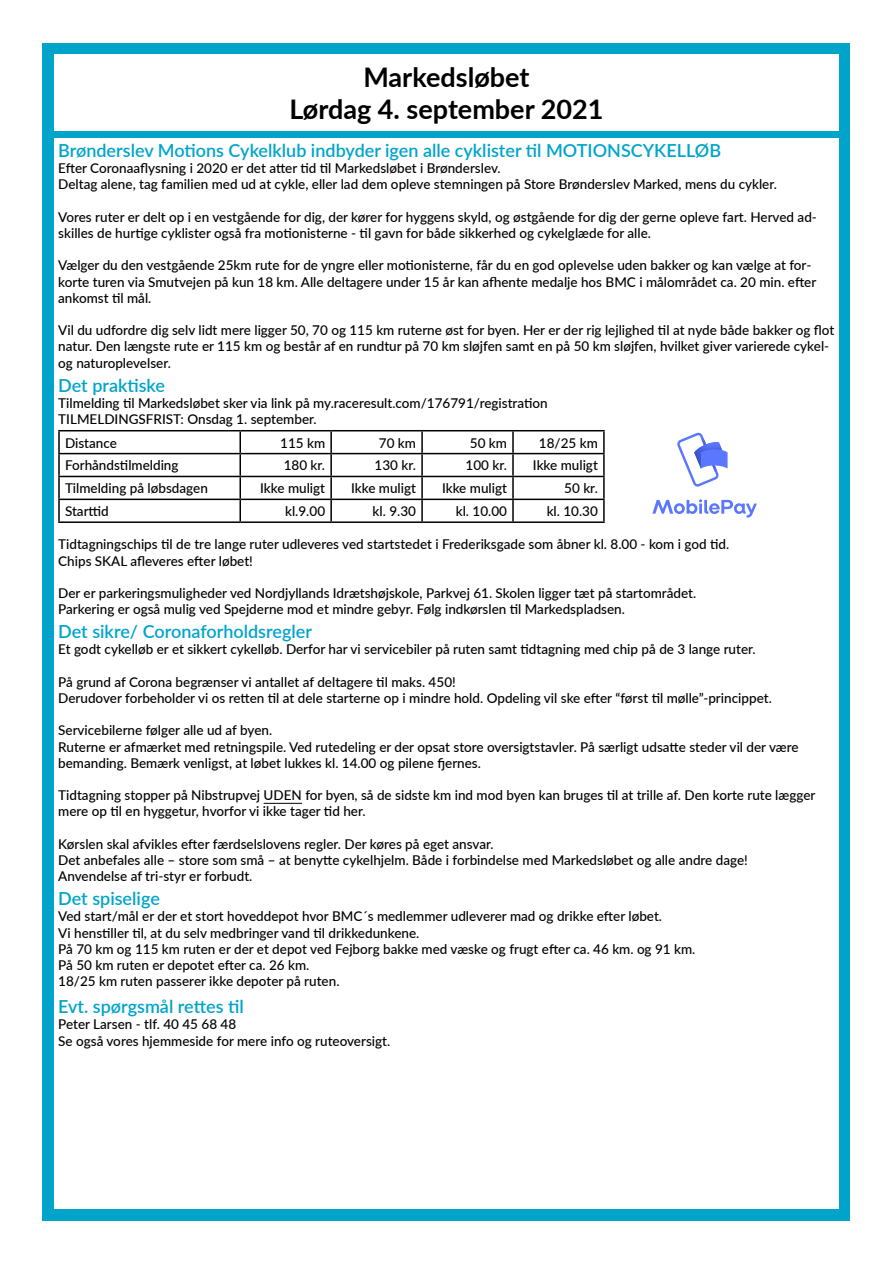
<style>
.page{position:relative;width:893px;height:1263px;background:#fff}
.page>*{position:absolute;margin:0;border:0;box-sizing:border-box;transform-origin:0 0}
.t1{font:700 27px/32.4px "Lato";color:#000;text-align:center}
.t2{font:600 18px "Lato";color:#00a4cb}
.t3{font:500 13.5px/16.2px "Lato";color:#000}
</style>
<div class="page">
<div style="left:43px;top:43px;width:807px;height:1177px;background:#00a4cb"></div>
<div style="left:54px;top:54px;width:785px;height:77px;background:#fff"></div>
<div style="left:54px;top:138px;width:785px;height:1071px;background:#fff"></div>
<hr style="left:264px;top:803px;width:38px;height:1px;background:#000">
<hr style="left:58px;top:430px;width:182px;height:1px;background:#000">
<hr style="left:58px;top:431px;width:2px;height:22px;background:#000">
<hr style="left:240px;top:430px;width:91px;height:1px;background:#000">
<hr style="left:239px;top:431px;width:2px;height:22px;background:#000">
<hr style="left:331px;top:430px;width:91px;height:1px;background:#000">
<hr style="left:330px;top:431px;width:2px;height:22px;background:#000">
<hr style="left:422px;top:430px;width:91px;height:1px;background:#000">
<hr style="left:421px;top:431px;width:2px;height:22px;background:#000">
<hr style="left:513px;top:430px;width:92px;height:1px;background:#000">
<hr style="left:512px;top:431px;width:2px;height:22px;background:#000">
<hr style="left:603px;top:431px;width:2px;height:22px;background:#000">
<hr style="left:58px;top:453px;width:182px;height:1px;background:#000">
<hr style="left:58px;top:454px;width:2px;height:22px;background:#000">
<hr style="left:240px;top:453px;width:91px;height:1px;background:#000">
<hr style="left:239px;top:454px;width:2px;height:22px;background:#000">
<hr style="left:331px;top:453px;width:91px;height:1px;background:#000">
<hr style="left:330px;top:454px;width:2px;height:22px;background:#000">
<hr style="left:422px;top:453px;width:91px;height:1px;background:#000">
<hr style="left:421px;top:454px;width:2px;height:22px;background:#000">
<hr style="left:513px;top:453px;width:92px;height:1px;background:#000">
<hr style="left:512px;top:454px;width:2px;height:22px;background:#000">
<hr style="left:603px;top:454px;width:2px;height:22px;background:#000">
<hr style="left:58px;top:476px;width:182px;height:1px;background:#000">
<hr style="left:58px;top:477px;width:2px;height:22px;background:#000">
<hr style="left:240px;top:476px;width:91px;height:1px;background:#000">
<hr style="left:239px;top:477px;width:2px;height:22px;background:#000">
<hr style="left:331px;top:476px;width:91px;height:1px;background:#000">
<hr style="left:330px;top:477px;width:2px;height:22px;background:#000">
<hr style="left:422px;top:476px;width:91px;height:1px;background:#000">
<hr style="left:421px;top:477px;width:2px;height:22px;background:#000">
<hr style="left:513px;top:476px;width:92px;height:1px;background:#000">
<hr style="left:512px;top:477px;width:2px;height:22px;background:#000">
<hr style="left:603px;top:477px;width:2px;height:22px;background:#000">
<hr style="left:58px;top:499px;width:182px;height:1px;background:#000">
<hr style="left:58px;top:500px;width:2px;height:21px;background:#000">
<hr style="left:240px;top:499px;width:91px;height:1px;background:#000">
<hr style="left:239px;top:500px;width:2px;height:21px;background:#000">
<hr style="left:331px;top:499px;width:91px;height:1px;background:#000">
<hr style="left:330px;top:500px;width:2px;height:21px;background:#000">
<hr style="left:422px;top:499px;width:91px;height:1px;background:#000">
<hr style="left:421px;top:500px;width:2px;height:21px;background:#000">
<hr style="left:513px;top:499px;width:92px;height:1px;background:#000">
<hr style="left:512px;top:500px;width:2px;height:21px;background:#000">
<hr style="left:603px;top:500px;width:2px;height:21px;background:#000">
<hr style="left:58px;top:521px;width:182px;height:2px;background:#000">
<hr style="left:240px;top:521px;width:91px;height:2px;background:#000">
<hr style="left:331px;top:521px;width:91px;height:2px;background:#000">
<hr style="left:422px;top:521px;width:91px;height:2px;background:#000">
<hr style="left:513px;top:521px;width:92px;height:2px;background:#000">
<svg style="left:652px;top:499px;width:105px;height:19px"></svg>
<svg style="left:677px;top:433px;width:51px;height:54px"></svg>
<h1 class="t1" style="left:290px;top:60px;width:315px">Markedsløbet<br>Lørdag 4. september 2021</h1>
<h2 class="t2" style="left:58px;top:137px;width:664px">Brønderslev Motions Cykelklub indbyder igen alle cyklister til MOTIONSCYKELLØB</h2>
<p class="t3" style="left:58px;top:160px;width:720px">Efter Coronaaflysning i 2020 er det atter tid til Markedsløbet i Brønderslev.<br>Deltag alene, tag familien med ud at cykle, eller lad dem opleve stemningen på Store Brønderslev Marked, mens du cykler.</p>
<p class="t3" style="left:58px;top:208px;width:760px">Vores ruter er delt op i en vestgående for dig, der kører for hyggens skyld, og østgående for dig der gerne opleve fart. Herved ad&shy;skilles de hurtige cyklister også fra motionisterne - til gavn for både sikkerhed og cykelglæde for alle.</p>
<p class="t3" style="left:58px;top:257px;width:760px">Vælger du den vestgående 25km rute for de yngre eller motionisterne, får du en god oplevelse uden bakker og kan vælge at for&shy;korte turen via Smutvejen på kun 18 km. Alle deltagere under 15 år kan afhente medalje hos BMC i målområdet ca. 20 min. efter ankomst til mål.</p>
<p class="t3" style="left:58px;top:322px;width:778px">Vil du udfordre dig selv lidt mere ligger 50, 70 og 115 km ruterne øst for byen. Her er der rig lejlighed til at nyde både bakker og flot natur. Den længste rute er 115 km og består af en rundtur på 70 km sløjfen samt en på 50 km sløjfen, hvilket giver varierede cykel&shy;og naturoplevelser.</p>
<h2 class="t2" style="left:58px;top:372px;width:108px">Det praktiske</h2>
<p class="t3" style="left:58px;top:394px;width:491px">Tilmelding til Markedsløbet sker via link på my.raceresult.com/176791/registration<br>TILMELDINGSFRIST: Onsdag 1. september.</p>
<p class="t3" style="left:65px;top:434px;width:53px">Distance</p>
<p class="t3" style="left:280px;top:434px;width:46px">115 km</p>
<p class="t3" style="left:379px;top:434px;width:39px">70 km</p>
<p class="t3" style="left:470px;top:434px;width:39px">50 km</p>
<p class="t3" style="left:539px;top:434px;width:60px">18/25 km</p>
<p class="t3" style="left:65px;top:457px;width:115px">Forhåndstilmelding</p>
<p class="t3" style="left:284px;top:457px;width:43px">180 kr.</p>
<p class="t3" style="left:375px;top:457px;width:43px">130 kr.</p>
<p class="t3" style="left:466px;top:457px;width:43px">100 kr.</p>
<p class="t3" style="left:533px;top:457px;width:66px">Ikke muligt</p>
<p class="t3" style="left:65px;top:480px;width:144px">Tilmelding på løbsdagen</p>
<p class="t3" style="left:260px;top:480px;width:66px">Ikke muligt</p>
<p class="t3" style="left:351px;top:480px;width:66px">Ikke muligt</p>
<p class="t3" style="left:442px;top:480px;width:66px">Ikke muligt</p>
<p class="t3" style="left:564px;top:480px;width:35px">50 kr.</p>
<p class="t3" style="left:65px;top:503px;width:45px">Starttid</p>
<p class="t3" style="left:285px;top:503px;width:42px">kl.9.00</p>
<p class="t3" style="left:373px;top:503px;width:45px">kl. 9.30</p>
<p class="t3" style="left:456px;top:503px;width:53px">kl. 10.00</p>
<p class="t3" style="left:547px;top:503px;width:53px">kl. 10.30</p>
<p class="t3" style="left:58px;top:536px;width:673px">Tidtagningschips til de tre lange ruter udleveres ved startstedet i Frederiksgade som åbner kl. 8.00 - kom i god tid.<br>Chips SKAL afleveres efter løbet!</p>
<p class="t3" style="left:58px;top:584px;width:639px">Der er parkeringsmuligheder ved Nordjyllands Idrætshøjskole, Parkvej 61. Skolen ligger tæt på startområdet.<br>Parkering er også mulig ved Spejderne mod et mindre gebyr. Følg indkørslen til Markedspladsen.</p>
<h2 class="t2" style="left:58px;top:618px;width:255px">Det sikre/ Coronaforholdsregler</h2>
<p class="t3" style="left:58px;top:641px;width:699px">Et godt cykelløb er et sikkert cykelløb. Derfor har vi servicebiler på ruten samt tidtagning med chip på de 3 lange ruter.</p>
<p class="t3" style="left:58px;top:673px;width:715px">På grund af Corona begrænser vi antallet af deltagere til maks. 450!<br>Derudover forbeholder vi os retten til at dele starterne op i mindre hold. Opdeling vil ske efter “først til mølle”-princippet.</p>
<p class="t3" style="left:58px;top:722px;width:742px">Servicebilerne følger alle ud af byen.<br>Ruterne er afmærket med retningspile. Ved rutedeling er der opsat store oversigtstavler. På særligt udsatte steder vil der være bemanding. Bemærk venligst, at løbet lukkes kl. 14.00 og pilene fjernes.</p>
<p class="t3" style="left:58px;top:787px;width:759px">Tidtagning stopper på Nibstrupvej UDEN for byen, så de sidste km ind mod byen kan bruges til at trille af. Den korte rute lægger mere op til en hyggetur, hvorfor vi ikke tager tid her.</p>
<p class="t3" style="left:58px;top:835px;width:691px">Kørslen skal afvikles efter færdselslovens regler. Der køres på eget ansvar.<br>Det anbefales alle – store som små – at benytte cykelhjelm. Både i forbindelse med Markedsløbet og alle andre dage!<br>Anvendelse af tri-styr er forbudt.</p>
<h2 class="t2" style="left:58px;top:885px;width:103px">Det spiselige</h2>
<p class="t3" style="left:58px;top:908px;width:639px">Ved start/mål er der et stort hoveddepot hvor BMC´s medlemmer udleverer mad og drikke efter løbet.<br>Vi henstiller til, at du selv medbringer vand til drikkedunkene.<br>På 70 km og 115 km ruten er der et depot ved Fejborg bakke med væske og frugt efter ca. 46 km. og 91 km.<br>På 50 km ruten er depotet efter ca. 26 km.<br>18/25 km ruten passerer ikke depoter på ruten.</p>
<h2 class="t2" style="left:58px;top:993px;width:187px">Evt. spørgsmål rettes til</h2>
<p class="t3" style="left:58px;top:1016px;width:334px">Peter Larsen - tlf. 40 45 68 48<br>Se også vores hjemmeside for mere info og ruteoversigt.</p>
</div>
